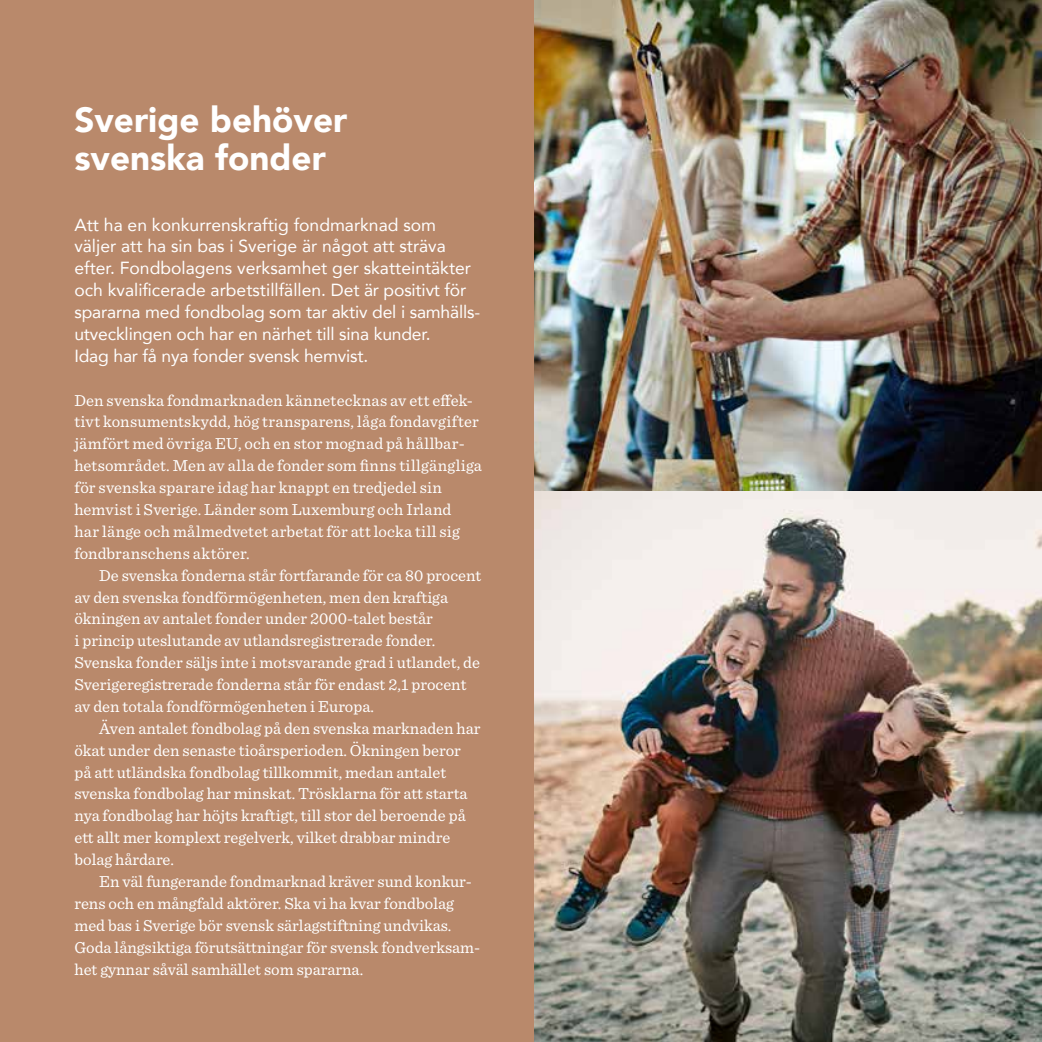
<style>
.page{position:relative;width:1042px;height:1042px;background:#fff}
.page>*{position:absolute;margin:0;border:0;box-sizing:border-box;transform-origin:0 0}
.t1{font:900 35px/38.5px "Avenir";color:#fff}
.t2{font:17.5px/21.9px "Avenir";color:#fff}
.t3{font:16.62px/21.9px "Sentinel";color:#fff}
</style>
<div class="page">
<img style="left:533px;top:0;width:509px;height:491px">
<img style="left:533px;top:491px;width:509px;height:551px">
<div style="left:0;top:0;width:533px;height:1042px;background:#b9896b"></div>
<h1 class="t1" style="left:74px;top:99px;width:274px">Sverige behöver svenska fonder</h1>
<p class="t2" style="left:74px;top:213px;width:407px">Att ha en konkurrenskraftig fondmarknad som väljer att ha sin bas i Sverige är något att sträva efter. Fondbolagens verksamhet ger skatteintäkter och kvalificerade arbetstillfällen. Det är positivt för spararna med fondbolag som tar aktiv del i samhälls&shy;utvecklingen och har en närhet till sina kunder.<br>Idag har få nya fonder svensk hemvist.</p>
<p class="t3" style="left:74px;top:388px;width:409px">Den svenska fondmarknaden kännetecknas av ett effek&shy;tivt konsumentskydd, hög transparens, låga fondavgifter jämfört med övriga EU, och en stor mognad på hållbar&shy;hetsområdet. Men av alla de fonder som finns tillgängliga för svenska sparare idag har knappt en tredjedel sin hemvist i Sverige. Länder som Luxemburg och Irland<br>har länge och målmedvetet arbetat för att locka till sig fondbranschens aktörer.</p>
<p class="t3" style="left:74px;top:563px;width:408px;text-indent:25px">De svenska fonderna står fortfarande för ca 80 procent av den svenska fondförmögenheten, men den kraftiga ökningen av antalet fonder under 2000-talet består<br>i princip uteslutande av utlandsregistrerade fonder.<br>Svenska fonder säljs inte i motsvarande grad i utlandet, de Sverigeregistrerade fonderna står för endast 2,1 procent av den totala fondförmögenheten i Europa.</p>
<p class="t3" style="left:74px;top:716px;width:408px;text-indent:25px">Även antalet fondbolag på den svenska marknaden har ökat under den senaste tioårsperioden. Ökningen beror på att utländska fondbolag tillkommit, medan antalet svenska fondbolag har minskat. Trösklarna för att starta nya fondbolag har höjts kraftigt, till stor del beroende på ett allt mer komplext regelverk, vilket drabbar mindre bolag hårdare.</p>
<p class="t3" style="left:74px;top:869px;width:407px;text-indent:25px">En väl fungerande fondmarknad kräver sund konkur&shy;rens och en mångfald aktörer. Ska vi ha kvar fondbolag med bas i Sverige bör svensk särlagstiftning undvikas.<br>Goda långsiktiga förutsättningar för svensk fondverksam&shy;het gynnar såväl samhället som spararna.</p>
</div>
